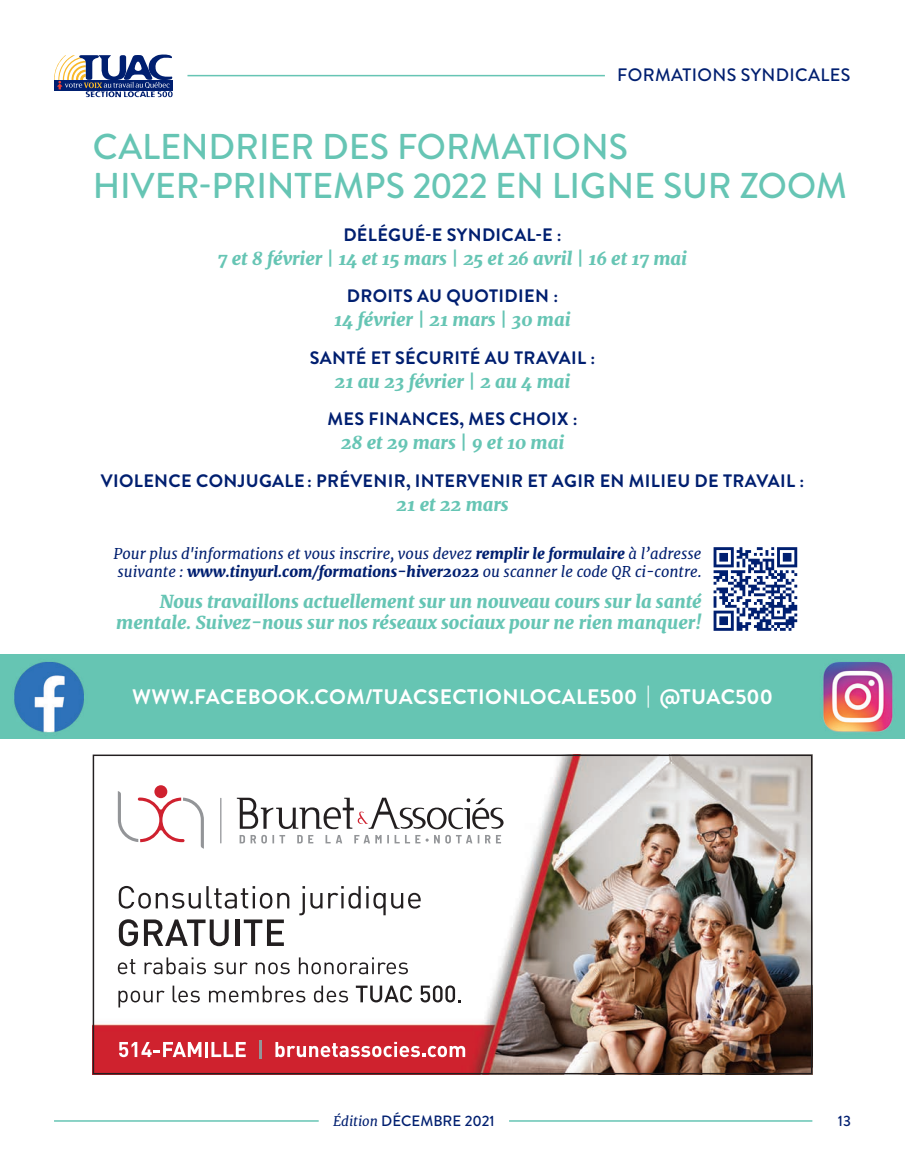
<style>
.page{position:relative;width:905px;height:1175px;background:#fff}
.page>*{position:absolute;margin:0;border:0;box-sizing:border-box;transform-origin:0 0}
.Titre_Article{font:500 35.85px "Brandon Grotesque";letter-spacing:-.005em;color:#66c5b4}
.t1{font:700 21px "Brandon Grotesque";letter-spacing:.02em;color:#fff}
.t2{font:italic 900 18px/24px "Merriweather";color:#66c5b4;text-align:center}
.t3{font:700 18px/24px "Brandon Grotesque";letter-spacing:.02em;color:#001f70;text-align:center}
.Header_de_page{font:500 18px "Brandon Grotesque";letter-spacing:.02em;color:#001f70}
.t4{font:italic 15px/18px "Merriweather";color:#001f70}
.Bas_de_page_édition{font:500 15px "Brandon Grotesque";color:#001f70}
.Numéro_en_bas_de_pag{font:500 15px "Brandon Grotesque";color:#001f70}
.s1{font-family:"Brandon Grotesque";font-weight:700;font-style:normal;color:#001f70}
.s2{font-family:"Merriweather";font-weight:900;font-style:italic;color:#66c5b4}
.s3{font-weight:900}
.s4{font-family:"Merriweather";font-weight:400;font-style:italic;font-size:13.5px}
</style>
<div class="page">
<hr style="left:509px;top:1120px;width:303px;height:1px;background:#66c5b4">
<hr style="left:54px;top:1120px;width:265px;height:1px;background:#66c5b4">
<svg style="left:54px;top:54px;width:119px;height:43px"></svg>
<hr style="left:187px;top:75px;width:418px;height:1px;background:#66c5b4">
<svg style="left:713px;top:547px;width:84px;height:84px"></svg>
<img style="left:0;top:654px;width:904px;height:84px">
<img style="left:93px;top:754px;width:719px;height:320px">
<p class="Header_de_page" style="left:617px;top:63px;width:235px">FORMATIONS SYNDICALES</p>
<p class="Titre_Article" style="left:93px;top:122px;width:537px">CALENDRIER DES FORMATIONS</p>
<p class="Titre_Article" style="left:93px;top:161px;width:755px">HIVER-PRINTEMPS 2022 EN LIGNE SUR ZOOM</p>
<p class="t2" style="left:218px;top:222px;width:470px"><span class="s1">DÉLÉGUÉ-E SYNDICAL-E :<br></span>7 et 8 février | 14 et 15 mars | 25 et 26 avril | 16 et 17 mai</p>
<p class="t2" style="left:334px;top:284px;width:238px"><span class="s1">DROITS AU QUOTIDIEN :<br></span>14 février | 21 mars | 30 mai</p>
<p class="t3" style="left:310px;top:346px;width:287px">SANTÉ ET SÉCURITÉ AU TRAVAIL :<br><span class="s2">21 au 23 février | 2 au 4 mai</span></p>
<p class="t3" style="left:327px;top:407px;width:251px">MES FINANCES, MES CHOIX :<br><span class="s2">28 et 29 mars | 9 et 10 mai</span></p>
<p class="t3" style="left:101px;top:469px;width:704px">VIOLENCE CONJUGALE: PRÉVENIR, INTERVENIR ET AGIR EN MILIEU DE TRAVAIL :<br><span class="s2">21 et 22 mars</span></p>
<p class="t4" style="left:113px;top:544px;width:589px">Pour plus d'informations et vous inscrire, vous devez <span class="s3">remplir le formulaire</span> à l’adresse suivante : <span class="s3">www.tinyurl.com/formations-hiver2022</span> ou scanner le code QR ci-contre.</p>
<p class="t2" style="left:116px;top:591px;width:587px;line-height:21px;text-align:right">Nous travaillons actuellement sur un nouveau cours sur la santé mentale. Suivez-nous sur nos réseaux sociaux pour ne rien manquer!</p>
<p class="t1" style="left:132px;top:682px;width:642px">WWW.FACEBOOK.COM/TUACSECTIONLOCALE500 | @TUAC500</p>
<p class="Bas_de_page_édition" style="left:333px;top:1110px;width:163px"><span class="s4">Édition</span> DÉCEMBRE 2021</p>
<p class="Numéro_en_bas_de_pag" style="left:837px;top:1110px;width:15px">13</p>
</div>
